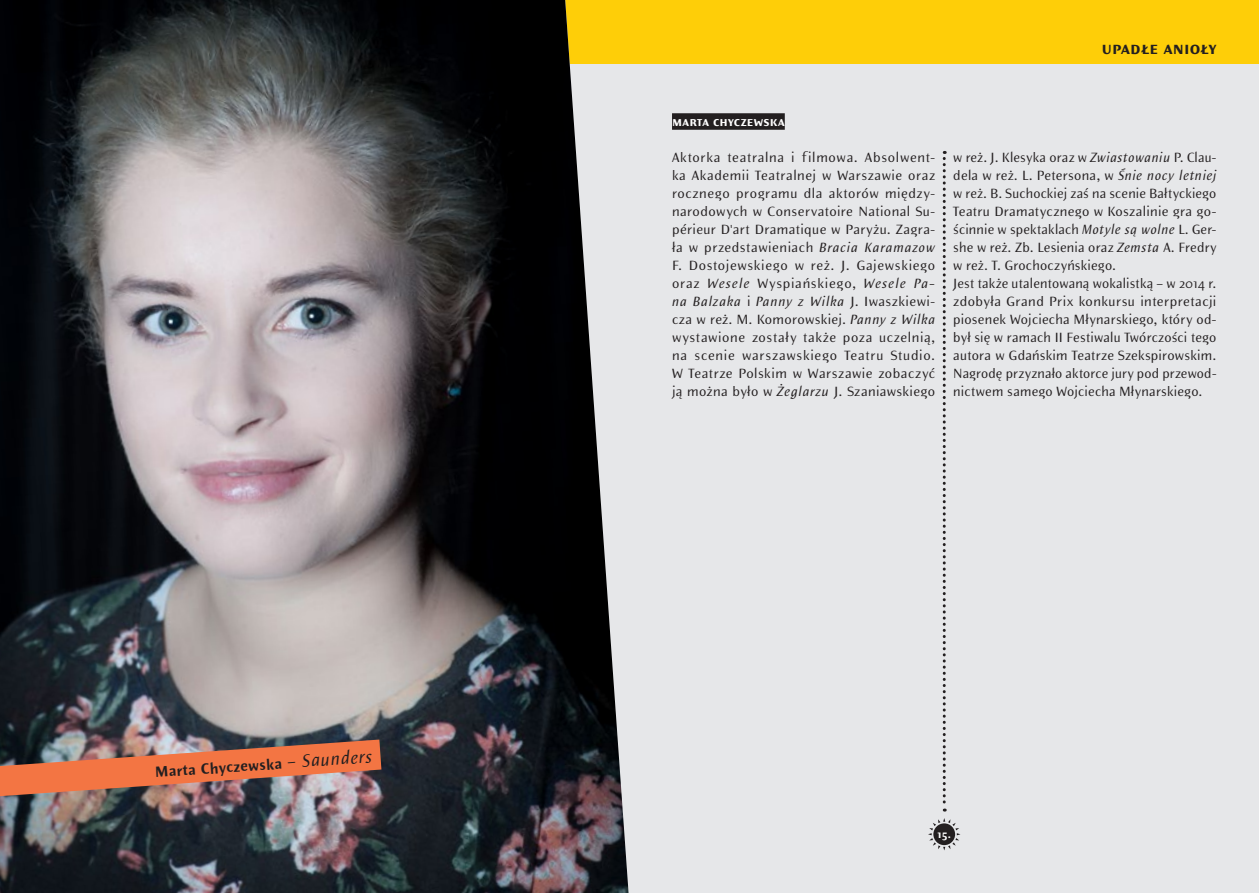
<style>
.page{position:relative;width:1259px;height:893px;background:#fff}
.page>*{position:absolute;margin:0;border:0;box-sizing:border-box;transform-origin:0 0}
.t1{font:700 18px "Elemental Sans Pro";letter-spacing:.015em;color:#231f20}
.t2{font:700 15px "Elemental Sans Pro";color:#231f20}
.t3{font:13.5px/18px "Elemental Sans Pro";letter-spacing:.025em;color:#231f20;text-align:justify}
.t4{font:700 13.5px "Elemental Sans Pro";letter-spacing:.025em;color:#fff}
.t5{font:700 11.25px "Elemental Sans Pro";color:#fff}
.s1{font-weight:400;font-style:italic;font-size:18px}
.s2{font-style:italic}
</style>
<div class="page">
<div style="left:629px;top:64px;width:630px;height:829px;background:#e6e7e9"></div>
<div style="left:629px;top:0;width:630px;height:64px;background:#fece08"></div>
<svg style="left:928px;top:818px;width:32px;height:32px"></svg>
<svg style="left:942px;top:151px;width:3px;height:661px"></svg>
<img style="left:0;top:0;width:628px;height:893px">
<div style="left:672px;top:113px;width:113px;height:17px;background:#231f20"></div>
<img style="left:0;top:740px;width:381px;height:56px">
<p class="t2" style="left:155px;top:763px;width:218px;rotate:-4deg">Marta Chyczewska <span class="s1">– Saunders</span></p>
<h1 class="t1" style="left:1101px;top:37px;width:116px">upadłe anioły</h1>
<p class="t4" style="left:672px;top:113px;width:114px">marta chyczewska</p>
<p class="t3" style="left:672px;top:148px;width:265px">Aktorka teatralna i filmowa. Absolwent&shy;ka Akademii Teatralnej w Warszawie oraz rocznego programu dla aktorów między&shy;narodowych w Conservatoire National Su&shy;périeur D'art Dramatique w Paryżu. Zagra&shy;ła w przedstawieniach <span class="s2">Bracia Karamazow </span>F. Dostojewskiego w reż. J. Gajewskiego oraz <span class="s2">Wesele</span> Wyspiańskiego, <span class="s2">Wesele Pa&shy;na Balzaka</span> i <span class="s2">Panny z Wilka</span> J. Iwaszkiewi&shy;cza w reż. M. Komorowskiej. <span class="s2">Panny z Wilka </span>wystawione zostały także poza uczelnią, na scenie warszawskiego Teatru Studio.<br>W Teatrze Polskim w Warszawie zobaczyć ją można było w <span class="s2">Żeglarzu</span> J. Szaniawskiego</p>
<p class="t3" style="left:953px;top:148px;width:265px;text-align:left">w reż. J. Klesyka oraz w <span class="s2">Zwiastowaniu</span> P. Clau&shy;dela w reż. L. Petersona, w <span class="s2">Śnie nocy letniej </span>w reż. B. Suchockiej zaś na scenie Bałtyckiego Teatru Dramatycznego w Koszalinie gra go&shy;ścinnie w spektaklach <span class="s2">Motyle są wolne</span> L. Ger&shy;she w reż. Zb. Lesienia oraz <span class="s2">Zemsta</span> A. Fredry w reż. T. Grochoczyńskiego.<br>Jest także utalentowaną wokalistką – w 2014 r. zdobyła Grand Prix konkursu interpretacji piosenek Wojciecha Młynarskiego, który od&shy;był się w ramach II Festiwalu Twórczości tego autora w Gdańskim Teatrze Szekspirowskim.<br>Nagrodę przyznało aktorce jury pod przewod&shy;nictwem samego Wojciecha Młynarskiego.</p>
<p class="t5" style="left:937px;top:827px;width:15px">15.</p>
</div>
